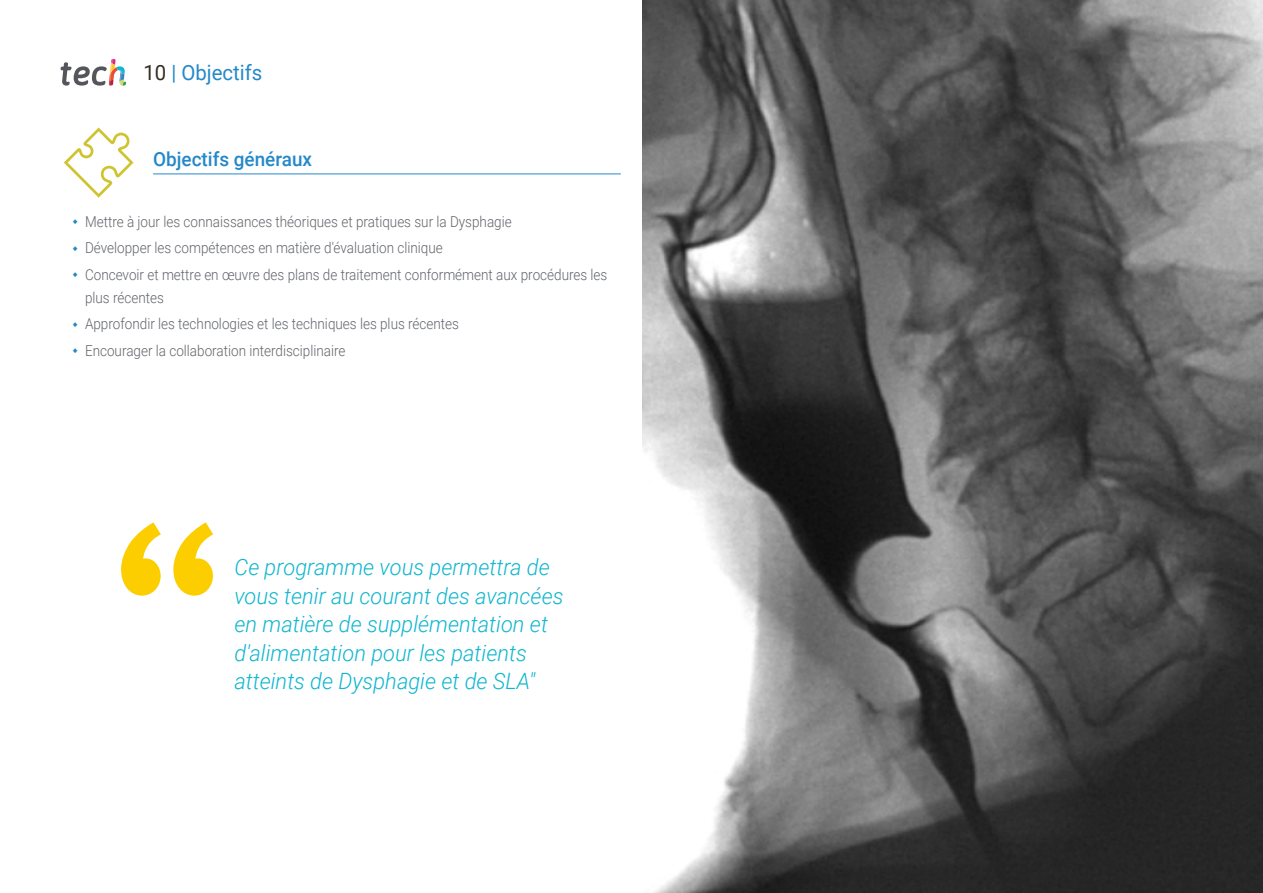
<style>
.page{position:relative;width:1263px;height:893px;background:#fff}
.page>*{position:absolute;margin:0;border:0;box-sizing:border-box;transform-origin:0 0}
.t1{font:italic 300 22.5px/28.5px "Roboto";color:#0fb6cf}
.t2{font:21px "Roboto";color:#2488c9}
.t3{font:500 19.5px "Roboto";color:#2488c9}
.t4{font:300 15px/26.7px "Roboto";color:#61646a;scale:.9 1}
.s1{color:#312e20}
</style>
<div class="page">
<hr style="left:153px;top:174px;width:468px;height:1px;background:#2488c9">
<svg style="left:64px;top:128px;width:70px;height:70px"></svg>
<img style="left:642px;top:0;width:621px;height:893px">
<svg style="left:61px;top:59px;width:65px;height:27px"></svg>
<svg style="left:121px;top:522px;width:92px;height:74px"></svg>
<h2 class="t2" style="left:144px;top:57px;width:120px"><span class="s1">10</span> | Objectifs</h2>
<h3 class="t3" style="left:153px;top:145px;width:160px">Objectifs généraux</h3>
<p class="t4" style="left:85px;top:207px;width:582px">Mettre à jour les connaissances théoriques et pratiques sur la Dysphagie<br>Développer les compétences en matière d'évaluation clinique<br>Concevoir et mettre en œuvre des plans de traitement conformément aux procédures les</p>
<p class="t4" style="left:85px;top:283px;width:417px">plus récentes<br>Approfondir les technologies et les techniques les plus récentes<br>Encourager la collaboration interdisciplinaire</p>
<h1 class="t1" style="left:234px;top:552px;width:331px">Ce programme vous permettra de vous tenir au courant des avancées en matière de supplémentation et d'alimentation pour les patients atteints de Dysphagie et de SLA"</h1>
</div>
